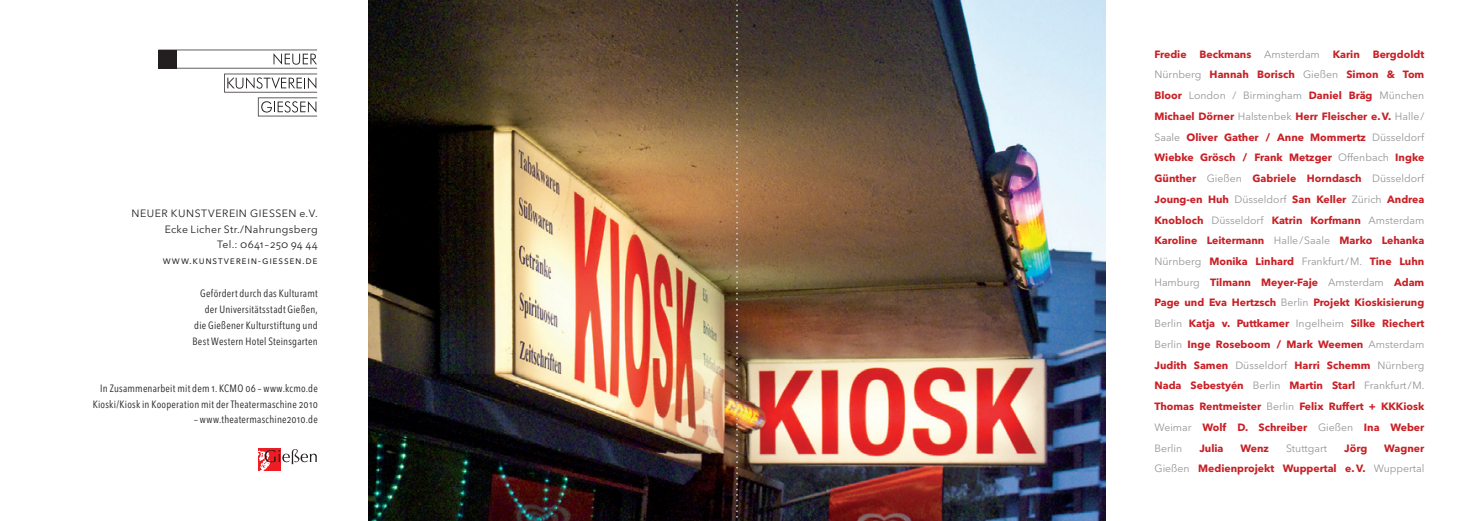
<style>
.page{position:relative;width:1474px;height:521px;background:#fff}
.page>*{position:absolute;margin:0;border:0;box-sizing:border-box;transform-origin:0 0}
.t1{font:700 10.5px/20.8px "Avenir Next LT Pro";color:#c82026;text-align:justify}
.Ausstellungen{font:condensed 10.5px "Avenir Next LT Pro";letter-spacing:.025em;color:#231f20}
.Ausstellungen-2{font:10.5px "Avenir Next LT Pro";letter-spacing:.05em;color:#231f20}
.Ausstellungen-3{font:10.5px "Avenir Next LT Pro";letter-spacing:.025em;color:#231f20}
.Ausstellungen-4{font:10.5px "Avenir Next LT Pro";letter-spacing:.005em;color:#231f20}
.t2{font:10.5px "Avenir Next LT Pro";color:#939598}
.s1{font-weight:400;color:#939598}
</style>
<div class="page">
<img style="left:368px;top:0;width:737px;height:521px">
<svg style="left:158px;top:50px;width:159px;height:66px"></svg>
<svg style="left:258px;top:448px;width:59px;height:23px"></svg>
<svg style="left:736px;top:0;width:2px;height:521px"></svg>
<p class="Ausstellungen-2" style="left:132px;top:207px;width:188px">NEUER KUNSTVEREIN GIESSEN e.V.</p>
<p class="Ausstellungen-3" style="left:165px;top:223px;width:154px">Ecke Licher Str./Nahrungsberg</p>
<p class="Ausstellungen-4" style="left:217px;top:238px;width:102px">Tel.: 0641–250 94 44</p>
<p class="Ausstellungen-2" style="left:163px;top:254px;width:156px">www.kunstverein-giessen.de</p>
<p class="Ausstellungen" style="left:200px;top:287px;width:119px">Gefördert durch das Kulturamt</p>
<p class="Ausstellungen" style="left:205px;top:303px;width:114px">der Universitätsstadt Gießen,</p>
<p class="Ausstellungen" style="left:194px;top:319px;width:125px">die Gießener Kulturstiftung und</p>
<p class="Ausstellungen" style="left:192px;top:335px;width:127px">Best Western Hotel Steinsgarten</p>
<p class="Ausstellungen" style="left:100px;top:382px;width:219px">In Zusammenarbeit mit dem 1. KCMO 06 – www.kcmo.de</p>
<p class="Ausstellungen" style="left:93px;top:398px;width:227px">Kioski/Kiosk in Kooperation mit der Theatermaschine 2010</p>
<p class="Ausstellungen" style="left:194px;top:413px;width:125px">– www.theatermaschine2010.de</p>
<p class="t1" style="left:1154px;top:43px;width:272px">Fredie Beckmans <span class="s1">Amsterdam</span> Karin Bergdoldt <span class="s1">Nürnberg</span> Hannah Borisch <span class="s1">Gießen</span> Simon &amp; Tom Bloor <span class="s1">London / Birmingham</span> Daniel Bräg <span class="s1">München </span>Michael Dörner <span class="s1">Halstenbek</span> Herr Fleischer e. V. <span class="s1">Halle/ Saale</span> Oliver Gather / Anne Mommertz <span class="s1">Düsseldorf </span>Wiebke Grösch / Frank Metzger <span class="s1">Offenbach</span> Ingke Günther <span class="s1">Gießen</span> Gabriele Horndasch <span class="s1">Düsseldorf </span>Joung-en Huh <span class="s1">Düsseldorf</span> San Keller <span class="s1">Zürich</span> Andrea Knobloch <span class="s1">Düsseldorf</span> Katrin Korfmann <span class="s1">Amsterdam </span>Karoline Leitermann <span class="s1">Halle/Saale</span> Marko Lehanka <span class="s1">Nürnberg</span> Monika Linhard <span class="s1">Frankfurt/M.</span> Tine Luhn <span class="s1">Hamburg</span> Tilmann Meyer-Faje <span class="s1">Amsterdam</span> Adam Page und Eva Hertzsch <span class="s1">Berlin</span> Projekt Kioskisierung <span class="s1">Berlin</span> Katja v. Puttkamer <span class="s1">Ingelheim</span> Silke Riechert <span class="s1">Berlin</span> Inge Roseboom / Mark Weemen <span class="s1">Amsterdam </span>Judith Samen <span class="s1">Düsseldorf</span> Harri Schemm <span class="s1">Nürnberg </span>Nada Sebestyén <span class="s1">Berlin</span> Martin Starl <span class="s1">Frankfurt/M.<br></span>Thomas Rentmeister <span class="s1">Berlin</span> Felix Ruffert + KKKiosk <span class="s1">Weimar</span> Wolf D. Schreiber <span class="s1">Gießen</span> Ina Weber <span class="s1">Berlin</span></p>
<p class="t1" style="left:1199px;top:437px;width:26px">Julia</p>
<p class="t1" style="left:1240px;top:437px;width:30px">Wenz</p>
<p class="t2" style="left:1285px;top:442px;width:43px">Stuttgart</p>
<p class="t1" style="left:1344px;top:437px;width:25px">Jörg</p>
<p class="t1" style="left:1154px;top:437px;width:271px;text-align:right">Wagner<br><span class="s1">Gießen</span> Medienprojekt Wuppertal e. V. <span class="s1">Wuppertal</span></p>
</div>
